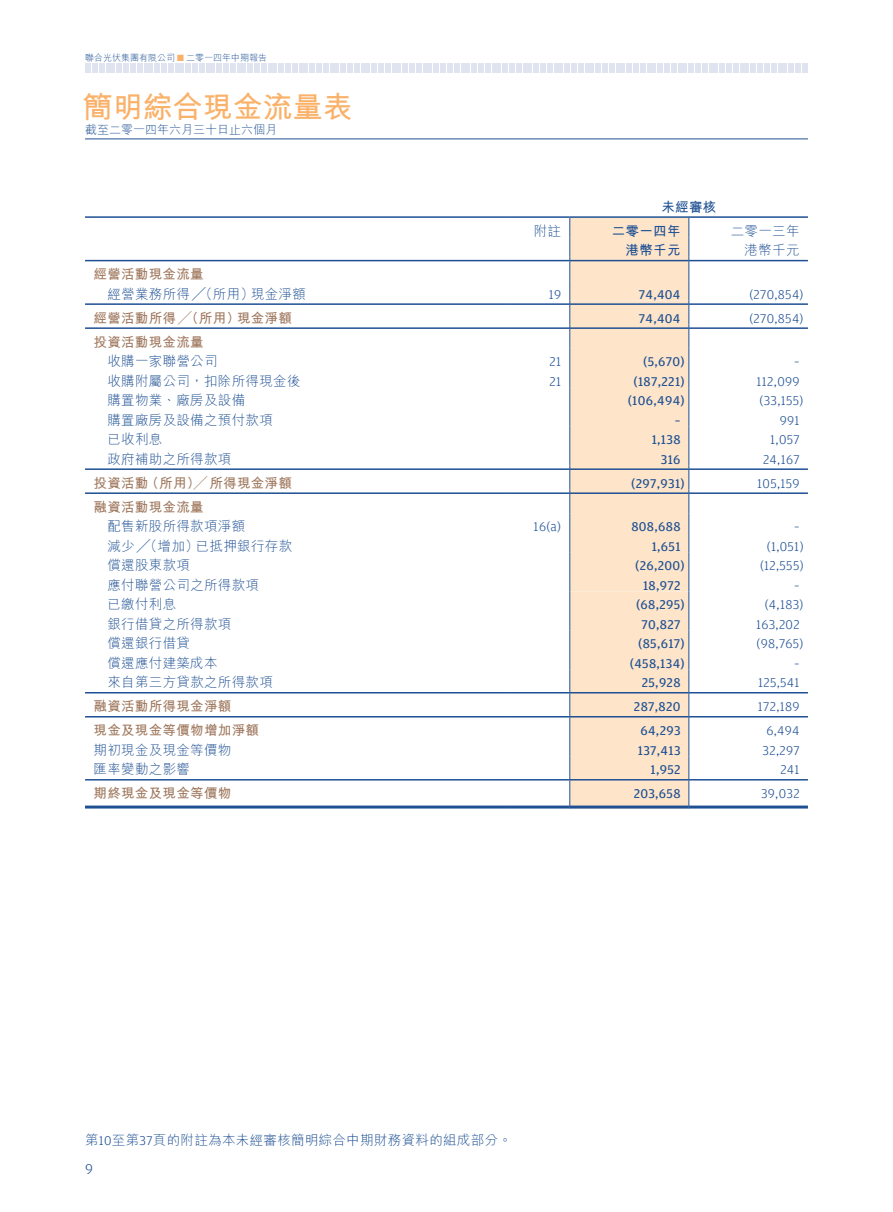
<style>
.page{position:relative;width:893px;height:1212px;background:#fff}
.page>*{position:absolute;margin:0;border:0;box-sizing:border-box;transform-origin:0 0}
.t1{font:700 30px "M Hei HK";color:#fab169}
.t2{font:300 15px "Amplitude";color:#1e5093}
.t3{font:300 13.5px "M Hei HK";letter-spacing:.025em;color:#1e5093}
.t4{font:13.5px "Amplitude";letter-spacing:.025em;color:#1e5093}
.t5{font:300 13.5px "Amplitude";letter-spacing:.025em;color:#1e5093}
.t6{font:700 13.5px/24px "M Hei HK";letter-spacing:.025em;color:#a0795f}
.t7{font:700 13.5px "M Hei HK";letter-spacing:.025em;color:#1e5093}
.t8{font:300 12px "M Hei HK";color:#1e5093}
.t9{font:300 9px "M Hei HK";color:#1e5093}
.s1{color:#fab169}
.s2{font-family:"Amplitude"}
</style>
<div class="page">
<hr style="left:85px;top:139px;width:723px;height:1px;background:#1e5093">
<svg style="left:85px;top:64px;width:723px;height:9px;background:#e3e6f1"></svg>
<div style="left:571px;top:218px;width:118px;height:82px;background:#fee5ca"></div>
<div style="left:571px;top:300px;width:118px;height:505px;background:#fee5ca"></div>
<svg style="left:570px;top:218px;width:1px;height:587px"></svg>
<svg style="left:689px;top:218px;width:1px;height:587px"></svg>
<hr style="left:85px;top:216px;width:421px;height:2px;background:#1e5093">
<hr style="left:506px;top:216px;width:64px;height:2px;background:#1e5093">
<hr style="left:570px;top:216px;width:238px;height:2px;background:#1e5093">
<hr style="left:85px;top:260px;width:421px;height:1px;background:#1e5093">
<hr style="left:506px;top:260px;width:64px;height:1px;background:#1e5093">
<hr style="left:570px;top:260px;width:119px;height:1px;background:#1e5093">
<hr style="left:689px;top:260px;width:119px;height:1px;background:#1e5093">
<hr style="left:85px;top:303px;width:421px;height:2px;background:#1e5093">
<hr style="left:506px;top:303px;width:64px;height:2px;background:#1e5093">
<hr style="left:570px;top:303px;width:119px;height:2px;background:#1e5093">
<hr style="left:689px;top:303px;width:119px;height:2px;background:#1e5093">
<hr style="left:85px;top:327px;width:421px;height:2px;background:#1e5093">
<hr style="left:506px;top:327px;width:64px;height:2px;background:#1e5093">
<hr style="left:570px;top:327px;width:119px;height:2px;background:#1e5093">
<hr style="left:689px;top:327px;width:119px;height:2px;background:#1e5093">
<hr style="left:85px;top:468px;width:421px;height:2px;background:#1e5093">
<hr style="left:506px;top:468px;width:64px;height:2px;background:#1e5093">
<hr style="left:570px;top:468px;width:119px;height:2px;background:#1e5093">
<hr style="left:689px;top:468px;width:119px;height:2px;background:#1e5093">
<hr style="left:85px;top:492px;width:421px;height:2px;background:#1e5093">
<hr style="left:506px;top:492px;width:64px;height:2px;background:#1e5093">
<hr style="left:570px;top:492px;width:119px;height:2px;background:#1e5093">
<hr style="left:689px;top:492px;width:119px;height:2px;background:#1e5093">
<hr style="left:85px;top:692px;width:421px;height:1px;background:#1e5093">
<hr style="left:506px;top:692px;width:64px;height:1px;background:#1e5093">
<hr style="left:570px;top:692px;width:119px;height:1px;background:#1e5093">
<hr style="left:689px;top:692px;width:119px;height:1px;background:#1e5093">
<hr style="left:85px;top:716px;width:421px;height:1px;background:#1e5093">
<hr style="left:506px;top:716px;width:64px;height:1px;background:#1e5093">
<hr style="left:570px;top:716px;width:119px;height:1px;background:#1e5093">
<hr style="left:689px;top:716px;width:119px;height:1px;background:#1e5093">
<hr style="left:85px;top:779px;width:421px;height:1px;background:#1e5093">
<hr style="left:506px;top:779px;width:64px;height:1px;background:#1e5093">
<hr style="left:570px;top:779px;width:119px;height:1px;background:#1e5093">
<hr style="left:689px;top:779px;width:119px;height:1px;background:#1e5093">
<hr style="left:85px;top:805px;width:421px;height:3px;background:#1e5093">
<hr style="left:506px;top:805px;width:64px;height:3px;background:#1e5093">
<hr style="left:570px;top:805px;width:119px;height:3px;background:#1e5093">
<hr style="left:689px;top:805px;width:119px;height:3px;background:#1e5093">
<p class="t9" style="left:85px;top:52px;width:184px">聯合光伏集團有限公司 <span class="s1">■</span> 二零一四年中期報告</p>
<h1 class="t1" style="left:83px;top:85px;width:271px">簡明綜合現金流量表</h1>
<p class="t8" style="left:85px;top:121px;width:193px">截至二零一四年六月三十日止六個月</p>
<p class="t7" style="left:661px;top:197px;width:56px">未經審核</p>
<p class="t3" style="left:534px;top:221px;width:29px">附註</p>
<p class="t7" style="left:612px;top:221px;width:70px">二零一四年</p>
<p class="t3" style="left:731px;top:221px;width:70px">二零一三年</p>
<p class="t7" style="left:626px;top:240px;width:56px">港幣千元</p>
<p class="t3" style="left:745px;top:241px;width:56px">港幣千元</p>
<p class="t6" style="left:94px;top:261px;width:112px">經營活動現金流量</p>
<p class="t3" style="left:107px;top:284px;width:148px">經營業務所得╱（所用）</p>
<p class="t3" style="left:251px;top:284px;width:56px">現金淨額</p>
<p class="t5" style="left:549px;top:287px;width:14px">19</p>
<p class="t4" style="left:639px;top:287px;width:43px">74,404</p>
<p class="t5" style="left:749px;top:287px;width:56px">)270,854(</p>
<p class="t6" style="left:94px;top:305px;width:148px">經營活動所得╱（所用）投資活動現金流量</p>
<p class="t6" style="left:237px;top:305px;width:56px">現金淨額</p>
<p class="t4" style="left:639px;top:311px;width:43px">74,404</p>
<p class="t5" style="left:749px;top:311px;width:56px">)270,854(</p>
<p class="t3" style="left:107px;top:352px;width:112px">收購一家聯營公司</p>
<p class="t5" style="left:549px;top:354px;width:13px">21</p>
<p class="t4" style="left:643px;top:354px;width:43px">)5,670(</p>
<p class="t5" style="left:794px;top:354px;width:7px">–</p>
<p class="t3" style="left:107px;top:371px;width:195px">收購附屬公司，扣除所得現金後</p>
<p class="t5" style="left:549px;top:374px;width:13px">21</p>
<p class="t4" style="left:634px;top:374px;width:53px">)187,221(</p>
<p class="t5" style="left:757px;top:374px;width:45px">112,099</p>
<p class="t3" style="left:107px;top:391px;width:139px">購置物業、廠房及設備</p>
<p class="t4" style="left:628px;top:393px;width:59px">)106,494(</p>
<p class="t5" style="left:760px;top:393px;width:45px">)33,155(</p>
<p class="t3" style="left:107px;top:410px;width:167px">購置廠房及設備之預付款項</p>
<p class="t4" style="left:675px;top:413px;width:7px">–</p>
<p class="t5" style="left:780px;top:413px;width:21px">991</p>
<p class="t3" style="left:107px;top:430px;width:56px">已收利息</p>
<p class="t4" style="left:652px;top:432px;width:30px">1,138</p>
<p class="t5" style="left:770px;top:432px;width:31px">1,057</p>
<p class="t3" style="left:107px;top:449px;width:126px">政府補助之所得款項</p>
<p class="t4" style="left:661px;top:452px;width:21px">316</p>
<p class="t5" style="left:763px;top:452px;width:38px">24,167</p>
<p class="t6" style="left:145px;top:470px;width:148px">（所用）╱ 所得現金淨額</p>
<p class="t6" style="left:94px;top:470px;width:112px">投資活動<br>融資活動現金流量</p>
<p class="t4" style="left:631px;top:476px;width:55px">)297,931(</p>
<p class="t5" style="left:757px;top:476px;width:44px">105,159</p>
<p class="t3" style="left:107px;top:517px;width:139px">配售新股所得款項淨額</p>
<p class="t5" style="left:534px;top:519px;width:29px">1 6 (a(</p>
<p class="t4" style="left:631px;top:519px;width:51px">808,688</p>
<p class="t5" style="left:794px;top:519px;width:7px">–</p>
<p class="t3" style="left:107px;top:536px;width:93px">減少╱（增加）</p>
<p class="t3" style="left:196px;top:536px;width:98px">已抵押銀行存款</p>
<p class="t4" style="left:652px;top:539px;width:30px">1,651</p>
<p class="t5" style="left:767px;top:539px;width:38px">)1,051(</p>
<p class="t3" style="left:107px;top:556px;width:84px">償還股東款項</p>
<p class="t4" style="left:635px;top:558px;width:51px">)26,200(</p>
<p class="t5" style="left:760px;top:558px;width:45px">)12,555(</p>
<p class="t3" style="left:107px;top:575px;width:153px">應付聯營公司之所得款項</p>
<p class="t4" style="left:643px;top:578px;width:39px">18,972</p>
<p class="t5" style="left:794px;top:578px;width:7px">–</p>
<p class="t3" style="left:107px;top:595px;width:70px">已繳付利息</p>
<p class="t4" style="left:636px;top:597px;width:50px">)68,295(</p>
<p class="t5" style="left:765px;top:597px;width:40px">)4,183(</p>
<p class="t3" style="left:107px;top:614px;width:126px">銀行借貸之所得款項</p>
<p class="t4" style="left:641px;top:617px;width:41px">70,827</p>
<p class="t5" style="left:756px;top:617px;width:45px">163,202</p>
<p class="t3" style="left:107px;top:634px;width:84px">償還銀行借貸</p>
<p class="t4" style="left:638px;top:636px;width:48px">)85,617(</p>
<p class="t5" style="left:757px;top:636px;width:48px">)98,765(</p>
<p class="t3" style="left:107px;top:653px;width:112px">償還應付建築成本</p>
<p class="t4" style="left:630px;top:656px;width:56px">)458,134(</p>
<p class="t5" style="left:794px;top:656px;width:7px">–</p>
<p class="t3" style="left:107px;top:673px;width:167px">來自第三方貸款之所得款項</p>
<p class="t4" style="left:642px;top:675px;width:40px">25,928</p>
<p class="t5" style="left:758px;top:675px;width:43px">125,541</p>
<p class="t6" style="left:94px;top:693px;width:139px">融資活動所得現金淨額</p>
<p class="t4" style="left:634px;top:699px;width:48px">287,820</p>
<p class="t5" style="left:758px;top:699px;width:43px">172,189</p>
<p class="t6" style="left:94px;top:717px;width:167px">現金及現金等價物增加淨額</p>
<p class="t4" style="left:640px;top:723px;width:42px">64,293</p>
<p class="t5" style="left:766px;top:723px;width:35px">6,494</p>
<p class="t3" style="left:94px;top:740px;width:139px">期初現金及現金等價物</p>
<p class="t4" style="left:638px;top:743px;width:44px">137,413</p>
<p class="t5" style="left:763px;top:743px;width:39px">32,297</p>
<p class="t3" style="left:94px;top:760px;width:98px">匯率變動之影響</p>
<p class="t4" style="left:650px;top:762px;width:32px">1,952</p>
<p class="t5" style="left:780px;top:762px;width:21px">241</p>
<p class="t6" style="left:94px;top:780px;width:139px">期終現金及現金等價物</p>
<p class="t4" style="left:634px;top:786px;width:48px">203,658</p>
<p class="t5" style="left:761px;top:786px;width:40px">39,032</p>
<p class="t3" style="left:85px;top:1130px;width:428px">第<span class="s2">10</span>至第<span class="s2">37</span>頁的附註為本未經審核簡明綜合中期財務資料的組成部分。</p>
<p class="t2" style="left:85px;top:1161px;width:9px">9</p>
</div>
